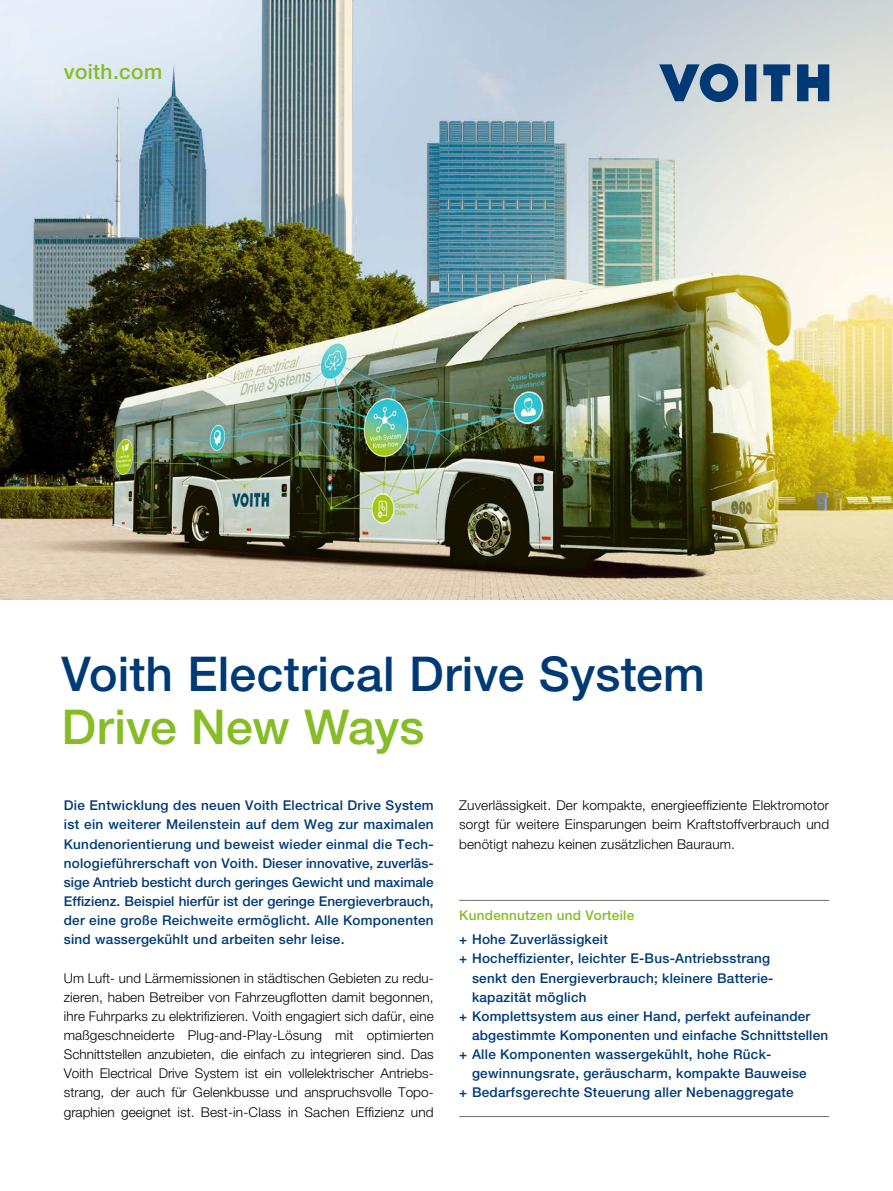
<style>
.page{position:relative;width:893px;height:1191px;background:#fff}
.page>*{position:absolute;margin:0;border:0;box-sizing:border-box;transform-origin:0 0}
.t1{font:500 48px "Helvetica Neue LT Pro";letter-spacing:.005em;color:#003a76}
.t2{font:500 48px "Helvetica Neue LT Pro";color:#86bc25}
.t3{font:500 21px "Helvetica Neue LT Pro";letter-spacing:.02em;color:#86bc25}
.t4{font:500 13.5px/19.2px "Helvetica Neue LT Pro";letter-spacing:.02em;color:#003a76;text-align:justify}
.t5{font:300 13.5px/19.2px "Helvetica Neue LT Pro";letter-spacing:.01em;color:#000}
.t6{font:500 13.5px "Helvetica Neue LT Pro";letter-spacing:.02em;color:#86bc25}
</style>
<div class="page">
<img style="left:0;top:0;width:893px;height:600px">
<hr style="left:459px;top:900px;width:370px;height:1px;background:#706f6f">
<hr style="left:459px;top:1116px;width:370px;height:1px;background:#706f6f">
<svg style="left:659px;top:64px;width:79px;height:38px;background:#5c7fa2"></svg>
<svg style="left:745px;top:64px;width:11px;height:37px"></svg>
<svg style="left:763px;top:64px;width:27px;height:37px"></svg>
<svg style="left:797px;top:64px;width:32px;height:37px"></svg>
<h2 class="t3" style="left:64px;top:59px;width:100px">voith.com</h2>
<h1 class="t1" style="left:62px;top:645px;width:645px">Voith Electrical Drive System</h1>
<h1 class="t2" style="left:62px;top:698px;width:364px">Drive New Ways</h1>
<p class="t4" style="left:64px;top:795px;width:371px">Die Entwicklung des neuen Voith Electrical Drive System ist ein weiterer Meilenstein auf dem Weg zur maximalen Kundenorientierung und beweist wieder einmal die Tech&shy;nologieführerschaft von Voith. Dieser innovative, zuverläs&shy;sige Antrieb besticht durch geringes Gewicht und maximale Effizienz. Beispiel hierfür ist der geringe Energieverbrauch, der eine große Reichweite ermöglicht. Alle Komponenten sind wassergekühlt und arbeiten sehr leise.</p>
<p class="t5" style="left:64px;top:968px;width:371px">Um Luft- und Lärmemissionen in städtischen Gebieten zu redu&shy;zieren, haben Betreiber von Fahrzeugflotten damit begonnen, ihre Fuhrparks zu elektrifizieren. Voith engagiert sich dafür, eine maßgeschneiderte Plug-and-Play-Lösung mit optimierten Schnittstellen anzubieten, die einfach zu integrieren sind. Das Voith Electrical Drive System ist ein vollelektrischer Antriebs&shy;strang, der auch für Gelenkbusse und anspruchsvolle Topo&shy;graphien geeignet ist. Best-in-Class in Sachen Effizienz und</p>
<p class="t5" style="left:459px;top:795px;width:371px;text-align:justify">Zuverlässigkeit. Der kompakte, energieeffiziente Elektromotor sorgt für weitere Einsparungen beim Kraftstoffverbrauch und benötigt nahezu keinen zusätzlichen Bauraum.</p>
<p class="t6" style="left:459px;top:907px;width:177px">Kundennutzen und Vorteile</p>
<p class="t4" style="left:459px;top:929px;width:150px">+ Hohe Zuverlässigkeit</p>
<p class="t4" style="left:459px;top:949px;width:312px">+ Hocheffizienter, leichter E-Bus-Antriebsstrang</p>
<p class="t4" style="left:472px;top:968px;width:303px">senkt den Energieverbrauch; kleinere Batterie-</p>
<p class="t4" style="left:472px;top:987px;width:116px">kapazität möglich</p>
<p class="t4" style="left:459px;top:1006px;width:353px">+ Komplettsystem aus einer Hand, perfekt aufeinander</p>
<p class="t4" style="left:472px;top:1025px;width:358px">abgestimmte Komponenten und einfache Schnittstellen</p>
<p class="t4" style="left:459px;top:1044px;width:312px">+ Alle Komponenten wassergekühlt, hohe Rück-</p>
<p class="t4" style="left:472px;top:1063px;width:336px">gewinnungsrate, geräuscharm, kompakte Bauweise</p>
<p class="t4" style="left:459px;top:1082px;width:336px">+ Bedarfsgerechte Steuerung aller Nebenaggregate</p>
</div>
